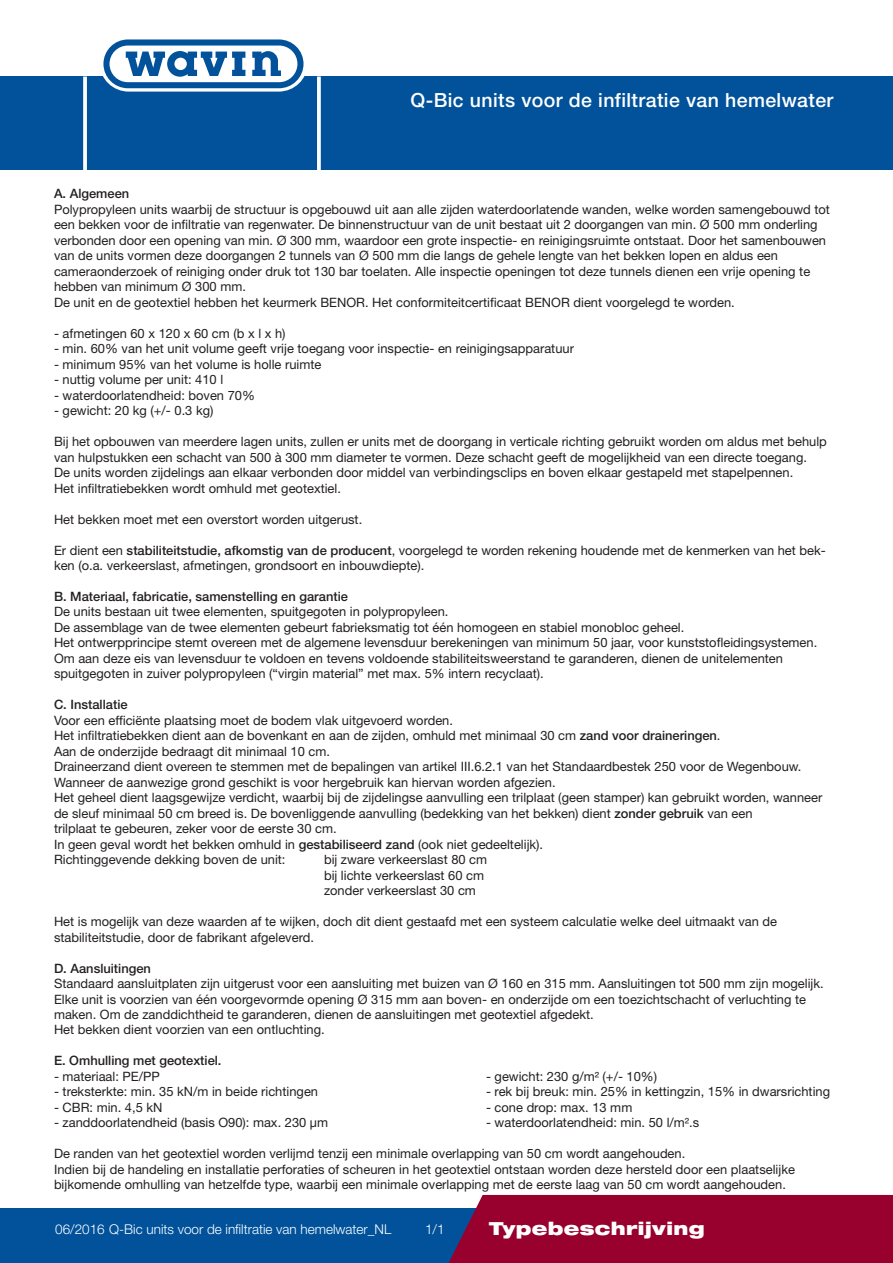
<style>
.page{position:relative;width:893px;height:1263px;background:#fff}
.page>*{position:absolute;margin:0;border:0;box-sizing:border-box;transform-origin:0 0}
._1_1_Titel_balk{font:500 19.5px "Helvetica Neue LT Std";letter-spacing:.02em;color:#fff}
._0_4_Toepassingsgebi{font:900 expanded 18px "Helvetica Neue LT Std";letter-spacing:.02em;color:#fff}
.t1{font:300 13.5px "Helvetica Neue LT Std";color:#fff}
.t2{font:12.9px/15.5px "Helvetica Neue LT Std";color:#231f20}
.t3{font:500 12.9px "Helvetica Neue LT Std";color:#231f20}
.s1{font-weight:500}
</style>
<div class="page">
<div style="left:0;top:1209px;width:893px;height:54px;background:#01529a"></div>
<div style="left:449px;top:1195px;width:444px;height:68px;background:#98012d"></div>
<div style="left:0;top:77px;width:893px;height:93px;background:#01529a"></div>
<svg style="left:83px;top:77px;width:4px;height:93px"></svg>
<svg style="left:317px;top:77px;width:4px;height:93px"></svg>
<svg style="left:100px;top:39px;width:207px;height:53px"></svg>
<p class="_1_1_Titel_balk" style="left:410px;top:89px;width:424px">Q-Bic units voor de infiltratie van hemelwater</p>
<p class="t3" style="left:54px;top:186px;width:77px">A. Algemeen</p>
<p class="t2" style="left:54px;top:201px;width:777px">Polypropyleen units waarbij de structuur is opgebouwd uit aan alle zijden waterdoorlatende wanden, welke worden samengebouwd tot een bekken voor de infiltratie van regenwater. De binnenstructuur van de unit bestaat uit 2 doorgangen van min. Ø 500 mm onderling verbonden door een opening van min. Ø 300 mm, waardoor een grote inspectie- en reinigingsruimte ontstaat. Door het samenbouwen van de units vormen deze doorgangen 2 tunnels van Ø 500 mm die langs de gehele lengte van het bekken lopen en aldus een cameraonderzoek of reiniging onder druk tot 130 bar toelaten. Alle inspectie openingen tot deze tunnels dienen een vrije opening te hebben van minimum Ø 300 mm.</p>
<p class="t2" style="left:54px;top:294px;width:682px">De unit en de geotextiel hebben het keurmerk BENOR. Het conformiteitcertificaat BENOR dient voorgelegd te worden.</p>
<p class="t2" style="left:54px;top:325px;width:233px">- afmetingen 60 x 120 x 60 cm (b x l x h)</p>
<p class="t2" style="left:54px;top:341px;width:521px">- min. 60% van het unit volume geeft vrije toegang voor inspectie- en reinigingsapparatuur</p>
<p class="t2" style="left:54px;top:356px;width:269px">- minimum 95% van het volume is holle ruimte</p>
<p class="t2" style="left:54px;top:372px;width:171px">- nuttig volume per unit: 410 l</p>
<p class="t2" style="left:54px;top:387px;width:202px">- waterdoorlatendheid: boven 70%</p>
<p class="t2" style="left:54px;top:403px;width:161px">- gewicht: 20 kg (+/- 0.3 kg)</p>
<p class="t2" style="left:54px;top:434px;width:774px">Bij het opbouwen van meerdere lagen units, zullen er units met de doorgang in verticale richting gebruikt worden om aldus met behulp van hulpstukken een schacht van 500 à 300 mm diameter te vormen. Deze schacht geeft de mogelijkheid van een directe toegang.</p>
<p class="t2" style="left:54px;top:465px;width:741px">De units worden zijdelings aan elkaar verbonden door middel van verbindingsclips en boven elkaar gestapeld met stapelpennen.<br>Het infiltratiebekken wordt omhuld met geotextiel.</p>
<p class="t2" style="left:54px;top:511px;width:310px">Het bekken moet met een overstort worden uitgerust.</p>
<p class="t2" style="left:54px;top:542px;width:773px">Er dient een <span class="s1">stabiliteitstudie, afkomstig van de producent</span>, voorgelegd te worden rekening houdende met de kenmerken van het bek&shy;ken (o.a. verkeerslast, afmetingen, grondsoort en inbouwdiepte).</p>
<p class="t3" style="left:54px;top:589px;width:295px">B. Materiaal, fabricatie, samenstelling en garantie</p>
<p class="t2" style="left:54px;top:604px;width:396px">De units bestaan uit twee elementen, spuitgegoten in polypropyleen.</p>
<p class="t2" style="left:54px;top:619px;width:632px">De assemblage van de twee elementen gebeurt fabrieksmatig tot één homogeen en stabiel monobloc geheel.</p>
<p class="t2" style="left:54px;top:635px;width:765px">Het ontwerpprincipe stemt overeen met de algemene levensduur berekeningen van minimum 50 jaar, voor kunststofleidingsystemen.<br>Om aan deze eis van levensduur te voldoen en tevens voldoende stabiliteitsweerstand te garanderen, dienen de unitelementen spuitgegoten in zuiver polypropyleen (“virgin material” met max. 5% intern recyclaat).</p>
<p class="t3" style="left:54px;top:697px;width:75px">C. Installatie</p>
<p class="t2" style="left:54px;top:712px;width:401px">Voor een efficiënte plaatsing moet de bodem vlak uitgevoerd worden.</p>
<p class="t2" style="left:54px;top:728px;width:668px">Het infiltratiebekken dient aan de bovenkant en aan de zijden, omhuld met minimaal 30 cm <span class="s1">zand voor draineringen</span>.</p>
<p class="t2" style="left:54px;top:743px;width:277px">Aan de onderzijde bedraagt dit minimaal 10 cm.</p>
<p class="t2" style="left:54px;top:759px;width:749px">Draineerzand dient overeen te stemmen met de bepalingen van artikel III.6.2.1 van het Standaardbestek 250 voor de Wegenbouw.</p>
<p class="t2" style="left:54px;top:774px;width:503px">Wanneer de aanwezige grond geschikt is voor hergebruik kan hiervan worden afgezien.</p>
<p class="t2" style="left:54px;top:790px;width:770px">Het geheel dient laagsgewijze verdicht, waarbij bij de zijdelingse aanvulling een trilplaat (geen stamper) kan gebruikt worden, wanneer de sleuf minimaal 50 cm breed is. De bovenliggende aanvulling (bedekking van het bekken) dient <span class="s1">zonder gebruik</span> van een</p>
<p class="t2" style="left:54px;top:821px;width:284px">trilplaat te gebeuren, zeker voor de eerste 30 cm.</p>
<p class="t2" style="left:54px;top:836px;width:491px">In geen geval wordt het bekken omhuld in <span class="s1">gestabiliseerd zand</span> (ook niet gedeeltelijk).</p>
<p class="t2" style="left:54px;top:852px;width:233px">Richtinggevende dekking boven de unit:</p>
<p class="t2" style="left:324px;top:852px;width:165px">bij zware verkeerslast 80 cm</p>
<p class="t2" style="left:324px;top:867px;width:162px">bij lichte verkeerslast 60 cm</p>
<p class="t2" style="left:324px;top:883px;width:153px">zonder verkeerslast 30 cm</p>
<p class="t2" style="left:54px;top:913px;width:725px">Het is mogelijk van deze waarden af te wijken, doch dit dient gestaafd met een systeem calculatie welke deel uitmaakt van de stabiliteitstudie, door de fabrikant afgeleverd.</p>
<p class="t3" style="left:54px;top:960px;width:99px">D. Aansluitingen</p>
<p class="t2" style="left:54px;top:975px;width:771px">Standaard aansluitplaten zijn uitgerust voor een aansluiting met buizen van Ø 160 en 315 mm. Aansluitingen tot 500 mm zijn mogelijk.</p>
<p class="t2" style="left:54px;top:991px;width:754px">Elke unit is voorzien van één voorgevormde opening Ø 315 mm aan boven- en onderzijde om een toezichtschacht of verluchting te maken. Om de zanddichtheid te garanderen, dienen de aansluitingen met geotextiel afgedekt.</p>
<p class="t2" style="left:54px;top:1022px;width:272px">Het bekken dient voorzien van een ontluchting.</p>
<p class="t3" style="left:54px;top:1053px;width:169px">E. Omhulling met geotextiel.</p>
<p class="t2" style="left:54px;top:1068px;width:107px">- materiaal: PE/PP</p>
<p class="t2" style="left:486px;top:1068px;width:173px">- gewicht: 230 g/m² (+/- 10%)</p>
<p class="t2" style="left:54px;top:1084px;width:266px">- treksterkte: min. 35 kN/m in beide richtingen</p>
<p class="t2" style="left:486px;top:1084px;width:346px">- rek bij breuk: min. 25% in kettingzin, 15% in dwarsrichting</p>
<p class="t2" style="left:54px;top:1099px;width:110px">- CBR: min. 4,5 kN</p>
<p class="t2" style="left:486px;top:1099px;width:148px">- cone drop: max. 13 mm</p>
<p class="t2" style="left:54px;top:1115px;width:276px">- zanddoorlatendheid (basis O90): max. 230 μm</p>
<p class="t2" style="left:486px;top:1115px;width:215px">- waterdoorlatendheid: min. 50 l/m².s</p>
<p class="t2" style="left:54px;top:1146px;width:633px">De randen van het geotextiel worden verlijmd tenzij een minimale overlapping van 50 cm wordt aangehouden.</p>
<p class="t2" style="left:54px;top:1161px;width:742px">Indien bij de handeling en installatie perforaties of scheuren in het geotextiel ontstaan worden deze hersteld door een plaatselijke bijkomende omhulling van hetzelfde type, waarbij een minimale overlapping met de eerste laag van 50 cm wordt aangehouden.</p>
<p class="t1" style="left:55px;top:1221px;width:338px">06/2016 Q-Bic units voor de infiltratie van hemelwater_NL</p>
<p class="t1" style="left:425px;top:1221px;width:21px">1/1</p>
<p class="_0_4_Toepassingsgebi" style="left:489px;top:1217px;width:217px">Typebeschrijving</p>
</div>
